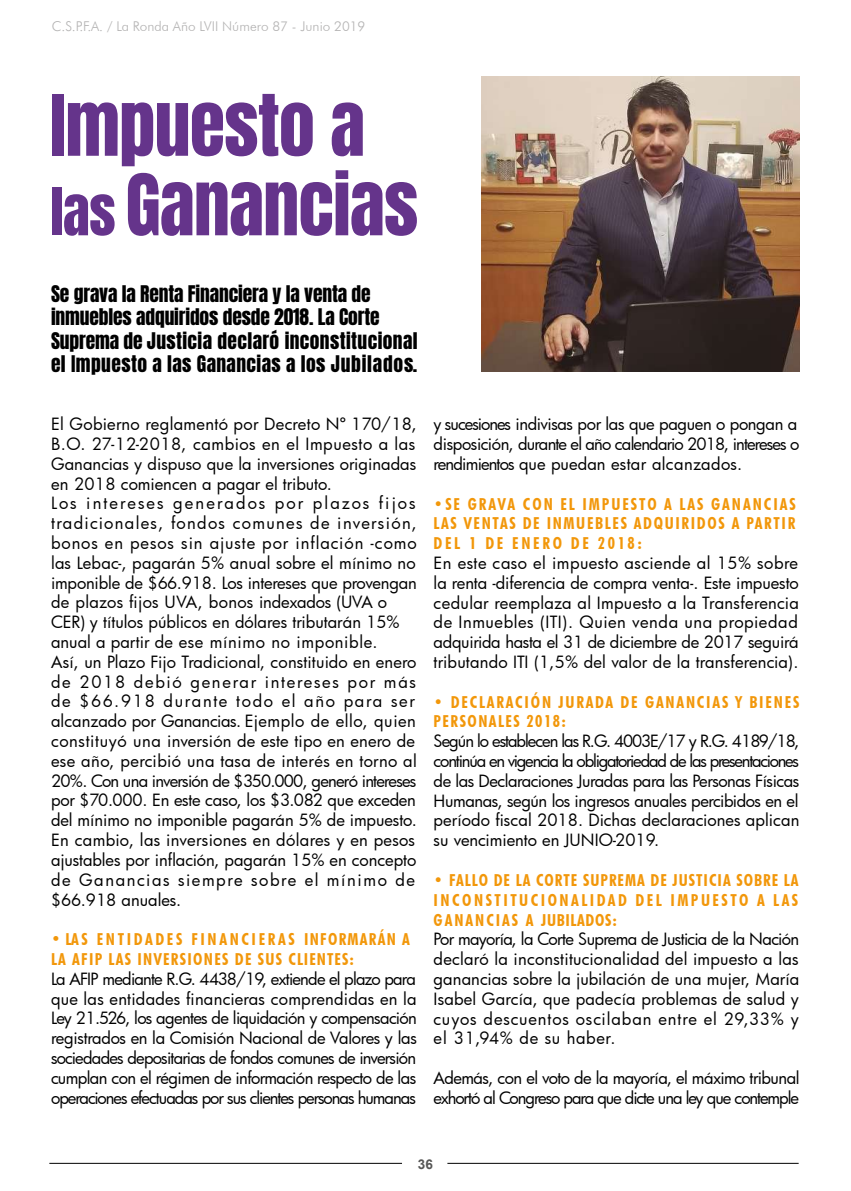
<style>
.page{position:relative;width:851px;height:1191px;background:#fff}
.page>*{position:absolute;margin:0;border:0;box-sizing:border-box;transform-origin:0 0}
.t1{font:72px/79.5px "Anton";letter-spacing:-.01em;color:#65348b}
.t2{font:19.5px/23.4px "Anton";letter-spacing:-.005em;color:#000}
.t3{font:16.5px/19.8px "Futura";color:#000;text-align:justify}
.t4{font:700 condensed 16.5px/19.8px "Futura BT";letter-spacing:.11em;color:#f2970a;text-align:justify}
.t5{font:16.5px/19.8px "Futura";letter-spacing:-.045em;color:#000}
.t6{font:16.5px/19.8px "Futura";letter-spacing:-.06em;color:#000}
.t7{font:700 condensed 16.5px/19.8px "Futura BT";letter-spacing:.08em;color:#f2970a}
.t8{font:300 13.5px "Futura BT";color:#b3b2b2}
.t9{font:700 13.5px "Arial";color:#575756}
.s1{font-size:55.5px}
.s2{font-family:"Futura";font-weight:400;font-stretch:normal}
</style>
<div class="page">
<hr style="left:49px;top:1163px;width:353px;height:1px;background:#000">
<hr style="left:447px;top:1163px;width:351px;height:1px;background:#000">
<img style="left:482px;top:76px;width:317px;height:295px">
<p class="t8" style="left:52px;top:18px;width:315px">C.S.P.F.A. / La Ronda Año LVII Número 87 - Junio 2019</p>
<h1 class="t1" style="left:50px;top:91px;width:370px">Impuesto a <span class="s1">las</span> Ganancias</h1>
<p class="t2" style="left:51px;top:283px;width:368px">Se grava la Renta Financiera y la venta de inmuebles adquiridos desde 2018. La Corte Suprema de Justicia declaró inconstitucional el Impuesto a las Ganancias a los Jubilados.</p>
<p class="t3" style="left:51px;top:414px;width:367px;text-align:left">El Gobierno reglamentó por Decreto Nº 170/18, B.O. 27-12-2018, cambios en el Impuesto a las Ganancias y dispuso que la inversiones originadas en 2018 comiencen a pagar el tributo.<br>Los intereses generados por plazos fijos tradicionales, fondos comunes de inversión, bonos en pesos sin ajuste por inflación -como las Lebac-, pagarán 5% anual sobre el mínimo no imponible de $66.918. Los intereses que provengan de plazos fijos UVA, bonos indexados (UVA o CER) y títulos públicos en dólares tributarán 15% anual a partir de ese mínimo no imponible.<br>Así, un Plazo Fijo Tradicional, constituido en enero de 2018 debió generar intereses por más de $66.918 durante todo el año para ser alcanzado por Ganancias. Ejemplo de ello, quien constituyó una inversión de este tipo en enero de ese año, percibió una tasa de interés en torno al 20%. Con una inversión de $350.000, generó intereses por $70.000. En este caso, los $3.082 que exceden del mínimo no imponible pagarán 5% de impuesto.<br>En cambio, las inversiones en dólares y en pesos ajustables por inflación, pagarán 15% en concepto de Ganancias siempre sobre el mínimo de $66.918 anuales.</p>
<p class="t7" style="left:51px;top:929px;width:360px"><span class="s2">•</span> LAS ENTIDADES FINANCIERAS INFORMARÁN A<br>LA AFIP LAS INVERSIONES DE SUS CLIENTES:</p>
<p class="t3" style="left:51px;top:968px;width:367px">La AFIP mediante R.G. 4438/19, extiende el plazo para que las entidades financieras comprendidas en la Ley 21.526, los agentes de liquidación y compensación registrados en la Comisión Nacional de Valores y las sociedades depositarias de fondos comunes de inversión cumplan con el régimen de información respecto de las operaciones efectuadas por sus clientes personas humanas</p>
<p class="t5" style="left:433px;top:414px;width:367px">y sucesiones indivisas por las que paguen o pongan a disposición, durante el año calendario 2018, intereses o rendimientos que puedan estar alcanzados.</p>
<p class="t4" style="left:433px;top:493px;width:363px">•SE GRAVA CON EL IMPUESTO A LAS GANANCIAS LAS VENTAS DE INMUEBLES ADQUIRIDOS A PARTIR DEL 1 DE ENERO DE 2018:</p>
<p class="t3" style="left:433px;top:552px;width:367px">En este caso el impuesto asciende al 15% sobre la renta -diferencia de compra venta-. Este impuesto cedular reemplaza al Impuesto a la Transferencia de Inmuebles (ITI). Quien venda una propiedad adquirida hasta el 31 de diciembre de 2017 seguirá tributando ITI (1,5% del valor de la transferencia).</p>
<p class="t4" style="left:433px;top:691px;width:367px">• DECLARACIÓN JURADA DE GANANCIAS Y BIENES<br>PERSONALES 2018:</p>
<p class="t3" style="left:433px;top:731px;width:367px">Según lo establecen las R.G. 4003E/17 y R.G. 4189/18, continúa en vigencia la obligatoriedad de las presentaciones de las Declaraciones Juradas para las Personas Físicas Humanas, según los ingresos anuales percibidos en el período fiscal 2018. Dichas declaraciones aplican su vencimiento en JUNIO-2019.</p>
<p class="t4" style="left:433px;top:870px;width:366px">• FALLO DE LA CORTE SUPREMA DE JUSTICIA SOBRE LA INCONSTITUCIONALIDAD DEL IMPUESTO A LAS GANANCIAS A JUBILADOS:</p>
<p class="t3" style="left:433px;top:929px;width:367px">Por mayoría, la Corte Suprema de Justicia de la Nación declaró la inconstitucionalidad del impuesto a las ganancias sobre la jubilación de una mujer, María Isabel García, que padecía problemas de salud y cuyos descuentos oscilaban entre el 29,33% y el 31,94% de su haber.</p>
<p class="t6" style="left:433px;top:1067px;width:367px">Además, con el voto de la mayoría, el máximo tribunal exhortó al Congreso para que dicte una ley que contemple</p>
<p class="t9" style="left:418px;top:1154px;width:17px">36</p>
</div>
